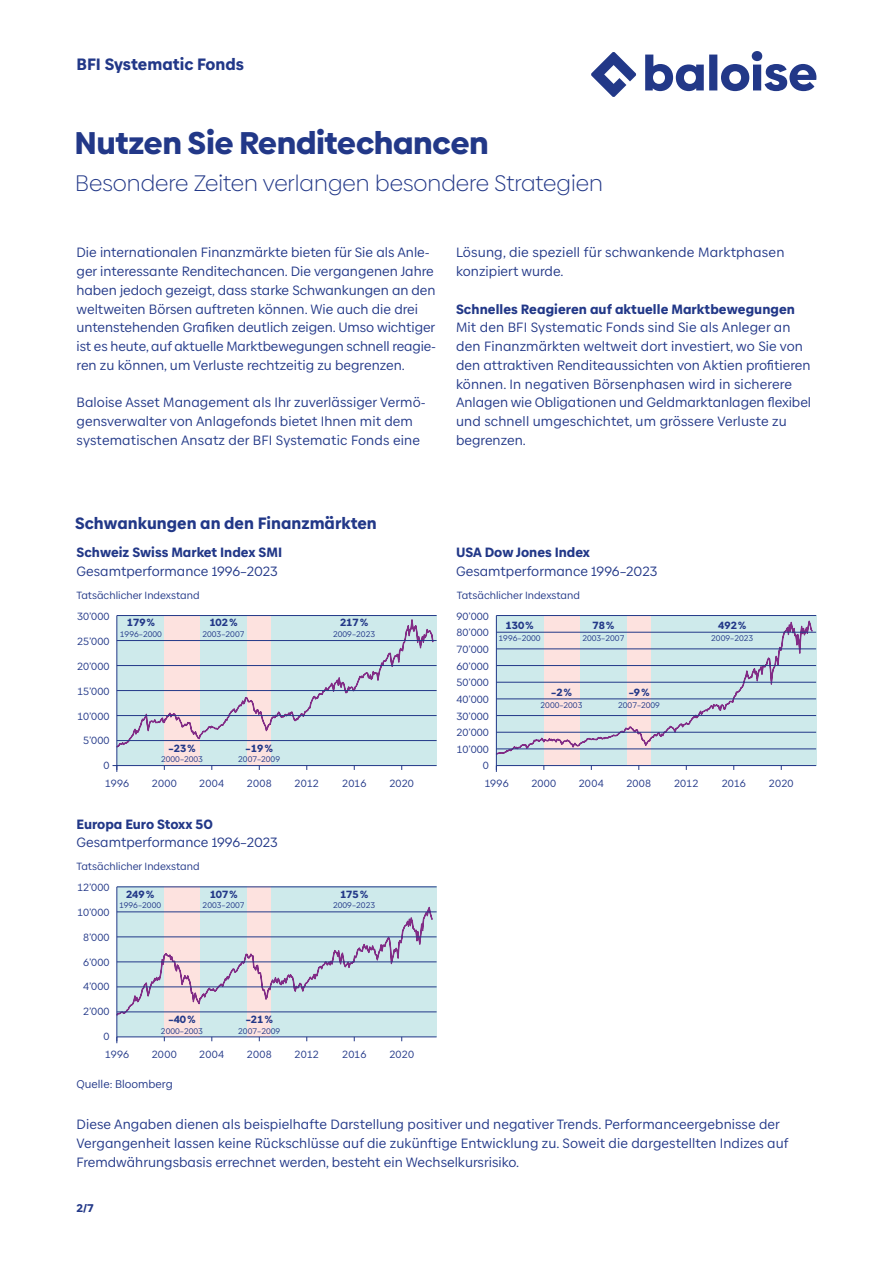
<style>
.page{position:relative;width:893px;height:1263px;background:#fff}
.page>*{position:absolute;margin:0;border:0;box-sizing:border-box;transform-origin:0 0}
.t1{font:900 31.5px "Baloise Create Headline";color:#223888}
.t2{font:300 22.5px "Baloise Create Headline";color:#223888}
.t3{font:900 16.5px "Baloise Create Text";color:#223888}
.t4{font:13.5px/18.8px "Baloise Create Text";color:#223888}
.t5{font:900 13.5px "Baloise Create Text";color:#223888}
.t6{font:11.25px "Baloise Create Text";color:#223888}
.t7{font:900 11.25px "Baloise Create Text";color:#223888}
.t8{font:10.5px/16.6px "Baloise Create Text";color:#223888;text-align:right}
.t9{font:900 10.5px "Baloise Create Text";color:#223888}
.t10{font:8.25px "Baloise Create Text";color:#223888}
</style>
<div class="page">
<div style="left:496px;top:615px;width:48px;height:150px;background:#ceeaeb"></div>
<div style="left:579px;top:615px;width:48px;height:150px;background:#ceeaeb"></div>
<div style="left:651px;top:615px;width:165px;height:150px;background:#ceeaeb"></div>
<div style="left:544px;top:615px;width:35px;height:150px;background:#fde2df"></div>
<div style="left:627px;top:615px;width:24px;height:150px;background:#fde2df"></div>
<svg style="left:495px;top:615px;width:319px;height:141px"></svg>
<hr style="left:496px;top:732px;width:320px;height:1px;background:#223888">
<hr style="left:496px;top:665px;width:320px;height:1px;background:#223888">
<hr style="left:496px;top:632px;width:320px;height:1px;background:#223888">
<hr style="left:496px;top:649px;width:320px;height:1px;background:#223888">
<hr style="left:496px;top:682px;width:320px;height:1px;background:#223888">
<hr style="left:496px;top:749px;width:320px;height:1px;background:#223888">
<hr style="left:496px;top:699px;width:320px;height:1px;background:#223888">
<hr style="left:496px;top:715px;width:320px;height:1px;background:#223888">
<hr style="left:496px;top:615px;width:320px;height:1px;background:#223888">
<hr style="left:496px;top:765px;width:320px;height:1px;background:#223888">
<hr style="left:496px;top:615px;width:1px;height:157px;background:#223888">
<div style="left:117px;top:615px;width:47px;height:150px;background:#ceeaeb"></div>
<div style="left:200px;top:615px;width:47px;height:150px;background:#ceeaeb"></div>
<div style="left:271px;top:615px;width:166px;height:150px;background:#ceeaeb"></div>
<div style="left:164px;top:615px;width:36px;height:150px;background:#fde2df"></div>
<div style="left:247px;top:615px;width:24px;height:150px;background:#fde2df"></div>
<svg style="left:117px;top:616px;width:317px;height:133px"></svg>
<hr style="left:113px;top:765px;width:324px;height:1px;background:#223888">
<hr style="left:117px;top:615px;width:320px;height:1px;background:#223888">
<hr style="left:116px;top:615px;width:1px;height:157px;background:#223888">
<hr style="left:117px;top:715px;width:320px;height:1px;background:#223888">
<hr style="left:117px;top:690px;width:320px;height:1px;background:#223888">
<hr style="left:117px;top:640px;width:320px;height:1px;background:#223888">
<hr style="left:117px;top:740px;width:320px;height:1px;background:#223888">
<hr style="left:117px;top:665px;width:320px;height:1px;background:#223888">
<div style="left:117px;top:887px;width:47px;height:150px;background:#ceeaeb"></div>
<div style="left:200px;top:887px;width:47px;height:150px;background:#ceeaeb"></div>
<div style="left:271px;top:887px;width:166px;height:150px;background:#ceeaeb"></div>
<div style="left:164px;top:887px;width:36px;height:150px;background:#fde2df"></div>
<div style="left:247px;top:887px;width:24px;height:150px;background:#fde2df"></div>
<svg style="left:117px;top:903px;width:317px;height:114px"></svg>
<hr style="left:117px;top:962px;width:320px;height:1px;background:#223888">
<hr style="left:117px;top:987px;width:320px;height:1px;background:#223888">
<hr style="left:117px;top:1012px;width:320px;height:1px;background:#223888">
<hr style="left:117px;top:887px;width:320px;height:1px;background:#223888">
<hr style="left:117px;top:937px;width:320px;height:1px;background:#223888">
<hr style="left:117px;top:912px;width:320px;height:1px;background:#223888">
<hr style="left:117px;top:1036px;width:320px;height:1px;background:#223888">
<hr style="left:116px;top:887px;width:1px;height:156px;background:#223888">
<svg style="left:591px;top:51px;width:225px;height:46px"></svg>
<p class="t3" style="left:77px;top:52px;width:169px">BFI Systematic Fonds</p>
<h1 class="t1" style="left:75px;top:118px;width:415px">Nutzen Sie Renditechancen</h1>
<h2 class="t2" style="left:75px;top:169px;width:529px">Besondere Zeiten verlangen besondere Strategien</h2>
<p class="t4" style="left:77px;top:243px;width:361px">Die internationalen Finanzmärkte bieten für Sie als Anle&shy;ger interessante Renditechancen. Die vergangenen Jahre haben jedoch gezeigt, dass starke Schwankungen an den weltweiten Börsen auftreten können. Wie auch die drei untenstehenden Grafiken deutlich zeigen. Umso wichtiger ist es heute, auf aktuelle Marktbewegungen schnell reagie&shy;ren zu können, um Verluste rechtzeitig zu begrenzen.</p>
<p class="t4" style="left:77px;top:393px;width:351px">Baloise Asset Management als Ihr zuverlässiger Vermö&shy;gensverwalter von Anlagefonds bietet Ihnen mit dem systematischen Ansatz der BFI Systematic Fonds eine</p>
<p class="t4" style="left:456px;top:243px;width:330px">Lösung, die speziell für schwankende Marktphasen konzipiert wurde.</p>
<p class="t5" style="left:456px;top:299px;width:340px">Schnelles Reagieren auf aktuelle Marktbewegungen</p>
<p class="t4" style="left:456px;top:318px;width:357px">Mit den BFI Systematic Fonds sind Sie als Anleger an den Finanzmärkten weltweit dort investiert, wo Sie von den attraktiven Renditeaussichten von Aktien profitieren können. In negativen Börsenphasen wird in sicherere Anlagen wie Obligationen und Geldmarktanlagen flexibel und schnell umgeschichtet, um grössere Verluste zu begrenzen.</p>
<p class="t3" style="left:75px;top:512px;width:303px">Schwankungen an den Finanzmärkten</p>
<p class="t5" style="left:77px;top:543px;width:207px">Schweiz Swiss Market Index SMI</p>
<p class="t4" style="left:77px;top:562px;width:203px">Gesamtperformance 1996–2023</p>
<p class="t8" style="left:77px;top:587px;width:125px">Tatsächlicher Indexstand</p>
<p class="t8" style="left:77px;top:607px;width:34px">30’000</p>
<p class="t8" style="left:77px;top:632px;width:34px">25’000</p>
<p class="t8" style="left:77px;top:657px;width:34px">20’000</p>
<p class="t8" style="left:77px;top:682px;width:34px">15’000</p>
<p class="t8" style="left:77px;top:707px;width:34px">10’000</p>
<p class="t8" style="left:83px;top:732px;width:28px">5’000</p>
<p class="t8" style="left:103px;top:757px;width:27px;line-height:17.4px;text-align:left">0<br>1996</p>
<p class="t9" style="left:127px;top:615px;width:30px">179%</p>
<p class="t10" style="left:120px;top:629px;width:44px">1996–2000</p>
<p class="t9" style="left:209px;top:615px;width:30px">102%</p>
<p class="t10" style="left:202px;top:629px;width:44px">2003–2007</p>
<p class="t9" style="left:340px;top:615px;width:30px">217%</p>
<p class="t10" style="left:333px;top:629px;width:44px">2009–2023</p>
<p class="t9" style="left:246px;top:741px;width:29px">–19%</p>
<p class="t10" style="left:238px;top:754px;width:43px">2007–2009</p>
<p class="t9" style="left:169px;top:741px;width:29px">–23%</p>
<p class="t10" style="left:161px;top:754px;width:43px">2000–2003</p>
<p class="t8" style="left:152px;top:775px;width:27px">2000</p>
<p class="t8" style="left:199px;top:775px;width:27px">2004</p>
<p class="t8" style="left:247px;top:775px;width:26px">2008</p>
<p class="t8" style="left:295px;top:775px;width:26px">2012</p>
<p class="t8" style="left:342px;top:775px;width:26px">2016</p>
<p class="t8" style="left:389px;top:775px;width:26px">2020</p>
<p class="t5" style="left:77px;top:814px;width:138px">Europa Euro Stoxx 50</p>
<p class="t4" style="left:77px;top:833px;width:203px">Gesamtperformance 1996–2023</p>
<p class="t8" style="left:77px;top:858px;width:125px">Tatsächlicher Indexstand</p>
<p class="t8" style="left:77px;top:879px;width:34px">12’000</p>
<p class="t8" style="left:77px;top:904px;width:34px">10’000</p>
<p class="t8" style="left:83px;top:928px;width:28px">8’000</p>
<p class="t8" style="left:83px;top:953px;width:28px">6’000</p>
<p class="t8" style="left:83px;top:978px;width:28px">4’000</p>
<p class="t8" style="left:83px;top:1003px;width:28px">2’000</p>
<p class="t8" style="left:103px;top:1028px;width:8px">0</p>
<p class="t9" style="left:126px;top:886px;width:30px">249%</p>
<p class="t10" style="left:119px;top:900px;width:44px">1996–2000</p>
<p class="t9" style="left:210px;top:886px;width:29px">107%</p>
<p class="t10" style="left:203px;top:900px;width:44px">2003–2007</p>
<p class="t9" style="left:168px;top:1012px;width:29px">–40%</p>
<p class="t10" style="left:161px;top:1025px;width:44px">2000–2003</p>
<p class="t9" style="left:246px;top:1012px;width:29px">–21%</p>
<p class="t10" style="left:238px;top:1025px;width:44px">2007–2009</p>
<p class="t9" style="left:340px;top:886px;width:30px">175%</p>
<p class="t10" style="left:333px;top:900px;width:44px">2009–2023</p>
<p class="t8" style="left:105px;top:1046px;width:26px">1996</p>
<p class="t8" style="left:152px;top:1046px;width:27px">2000</p>
<p class="t8" style="left:199px;top:1046px;width:27px">2004</p>
<p class="t8" style="left:247px;top:1046px;width:26px">2008</p>
<p class="t8" style="left:295px;top:1046px;width:26px">2012</p>
<p class="t8" style="left:342px;top:1046px;width:26px">2016</p>
<p class="t8" style="left:389px;top:1046px;width:26px">2020</p>
<p class="t6" style="left:77px;top:1077px;width:98px">Quelle: Bloomberg</p>
<p class="t5" style="left:456px;top:543px;width:135px">USA Dow Jones Index</p>
<p class="t4" style="left:456px;top:562px;width:203px">Gesamtperformance 1996–2023</p>
<p class="t8" style="left:457px;top:587px;width:125px">Tatsächlicher Indexstand</p>
<p class="t8" style="left:457px;top:607px;width:34px">90’000<br>80’000<br>70’000<br>60’000<br>50’000<br>40’000<br>30’000<br>20’000<br>10’000<br>0</p>
<p class="t9" style="left:506px;top:618px;width:29px">130%</p>
<p class="t10" style="left:499px;top:633px;width:44px">1996–2000</p>
<p class="t9" style="left:592px;top:618px;width:23px">78%</p>
<p class="t10" style="left:582px;top:633px;width:44px">2003–2007</p>
<p class="t9" style="left:551px;top:685px;width:22px">–2%</p>
<p class="t10" style="left:541px;top:700px;width:43px">2000–2003</p>
<p class="t9" style="left:629px;top:685px;width:22px">–9%</p>
<p class="t10" style="left:618px;top:700px;width:43px">2007–2009</p>
<p class="t9" style="left:718px;top:618px;width:30px">492%</p>
<p class="t10" style="left:711px;top:633px;width:44px">2009–2023</p>
<p class="t8" style="left:484px;top:775px;width:26px">1996</p>
<p class="t8" style="left:531px;top:775px;width:27px">2000</p>
<p class="t8" style="left:579px;top:775px;width:27px">2004</p>
<p class="t8" style="left:626px;top:775px;width:26px">2008</p>
<p class="t8" style="left:674px;top:775px;width:26px">2012</p>
<p class="t8" style="left:722px;top:775px;width:26px">2016</p>
<p class="t8" style="left:769px;top:775px;width:26px">2020</p>
<p class="t4" style="left:77px;top:1115px;width:713px">Diese Angaben dienen als beispielhafte Darstellung positiver und negativer Trends. Performanceergebnisse der<br>Vergangenheit lassen keine Rückschlüsse auf die zukünftige Entwicklung zu. Soweit die dargestellten Indizes auf<br>Fremdwährungsbasis errechnet werden, besteht ein Wechselkursrisiko.</p>
<p class="t7" style="left:77px;top:1200px;width:19px">2/7</p>
</div>
